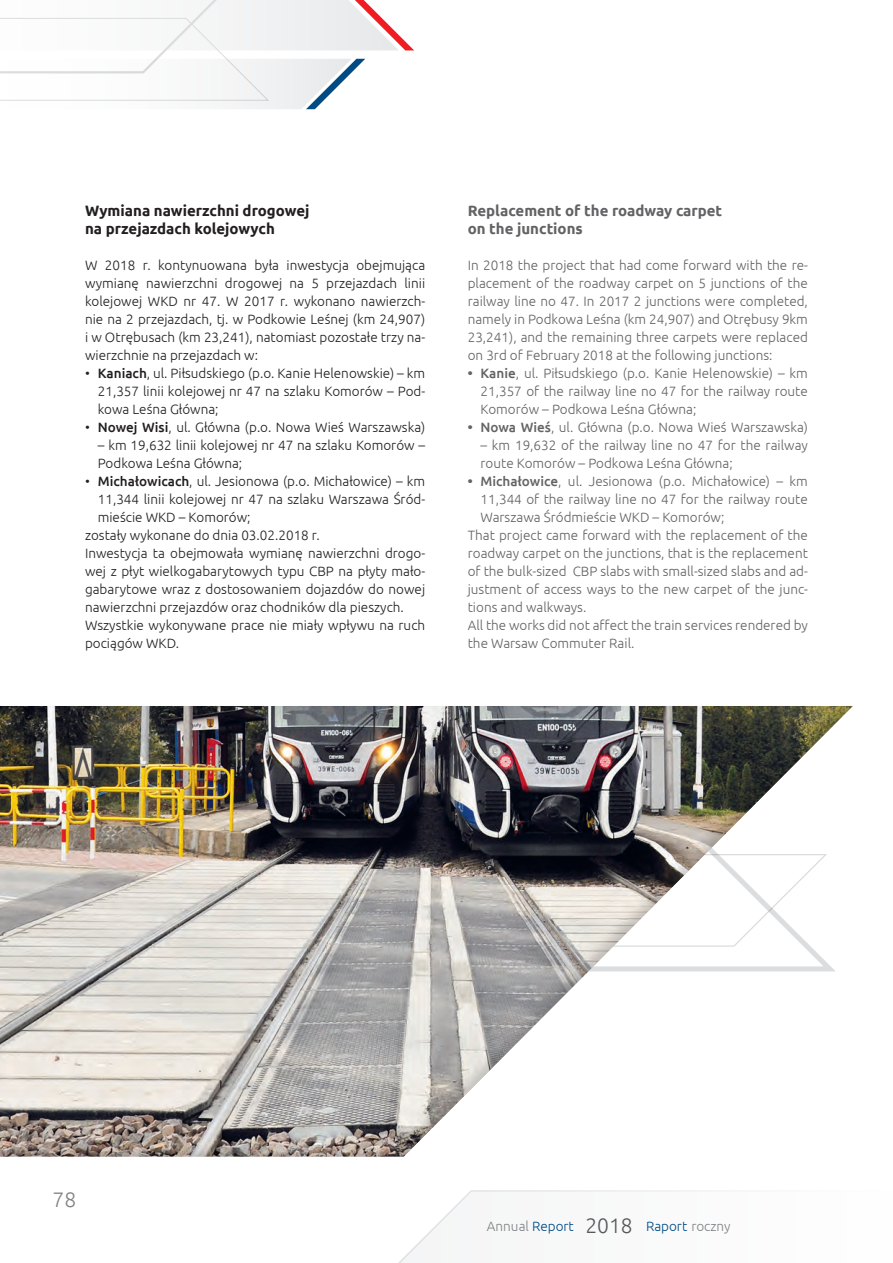
<style>
.page{position:relative;width:893px;height:1263px;background:#fff}
.page>*{position:absolute;margin:0;border:0;box-sizing:border-box;transform-origin:0 0}
.t1{font:300 21px "Ubuntu";color:#808285}
.t2{font:700 15px/18px "Ubuntu";color:#231f20}
.t3{font:700 15px/18px "Ubuntu";color:#636366}
.t4{font:300 13.5px/18px "Ubuntu";color:#636366;text-align:justify}
.t5{font:300 13.5px/18px "Ubuntu";color:#231f20;text-align:justify}
.t6{font:300 13.5px "Ubuntu";color:#808285}
.s1{font-weight:500}
.s2{font-weight:700}
.s3{color:#004b84}
.s4{font-size:21px;color:#57585a}
</style>
<div class="page">
<svg style="left:398px;top:1190px;width:318px;height:73px"></svg>
<svg style="left:0;top:0;width:414px;height:109px"></svg>
<div style="left:0;top:705px;width:854px;height:453px;background:#231f20;opacity:.2"></div>
<p class="t2" style="left:85px;top:201px;width:226px">Wymiana nawierzchni drogowej na przejazdach kolejowych</p>
<p class="t5" style="left:85px;top:256px;width:342px">W 2018 r. kontynuowana była inwestycja obejmująca wymianę nawierzchni drogowej na 5 przejazdach linii kolejowej WKD nr 47. W 2017 r. wykonano nawierzch&shy;nie na 2 przejazdach, tj. w Podkowie Leśnej (km 24,907) i w Otrębusach (km 23,241), natomiast pozostałe trzy na&shy;wierzchnie na przejazdach w:</p>
<p class="t5" style="left:98px;top:364px;width:329px;text-indent:-13px">• <span class="s1">Kaniach</span>, ul. Piłsudskiego (p.o. Kanie Helenowskie) – km 21,357 linii kolejowej nr 47 na szlaku Komorów – Pod&shy;kowa Leśna Główna;</p>
<p class="t5" style="left:85px;top:418px;width:342px">• <span class="s1">Nowej Wisi</span>, ul. Główna (p.o. Nowa Wieś Warszawska)</p>
<p class="t5" style="left:98px;top:436px;width:329px">– km 19,632 linii kolejowej nr 47 na szlaku Komorów –<br>Podkowa Leśna Główna;</p>
<p class="t5" style="left:85px;top:472px;width:342px">• <span class="s1">Michałowicach</span>, ul. Jesionowa (p.o. Michałowice) – km</p>
<p class="t5" style="left:98px;top:490px;width:329px">11,344 linii kolejowej nr 47 na szlaku Warszawa Śród-</p>
<p class="t5" style="left:98px;top:508px;width:154px">mieście WKD – Komorów;</p>
<p class="t5" style="left:85px;top:526px;width:236px">zostały wykonane do dnia 03.02.2018 r.</p>
<p class="t5" style="left:85px;top:544px;width:342px">Inwestycja ta obejmowała wymianę nawierzchni drogo-</p>
<p class="t5" style="left:85px;top:562px;width:342px">wej z płyt wielkogabarytowych typu CBP na płyty mało-</p>
<p class="t5" style="left:85px;top:580px;width:342px">gabarytowe wraz z dostosowaniem dojazdów do nowej</p>
<p class="t5" style="left:85px;top:598px;width:320px">nawierzchni przejazdów oraz chodników dla pieszych.</p>
<p class="t5" style="left:85px;top:616px;width:342px">Wszystkie wykonywane prace nie miały wpływu na ruch</p>
<p class="t5" style="left:85px;top:634px;width:96px">pociągów WKD.</p>
<p class="t3" style="left:468px;top:201px;width:256px">Replacement of the roadway carpet on the junctions</p>
<p class="t4" style="left:468px;top:256px;width:342px">In 2018 the project that had come forward with the re&shy;placement of the roadway carpet on 5 junctions of the railway line no 47. In 2017 2 junctions were completed, namely in Podkowa Leśna (km 24,907) and Otrębusy 9km 23,241), and the remaining three carpets were replaced on 3rd of February 2018 at the following junctions:</p>
<p class="t4" style="left:480px;top:364px;width:329px;text-indent:-13px"><span class="s2">•</span> <span class="s1">Kanie</span>, ul. Piłsudskiego (p.o. Kanie Helenowskie) – km 21,357 of the railway line no 47 for the railway route Komorów – Podkowa Leśna Główna;</p>
<p class="t4" style="left:468px;top:418px;width:342px"><span class="s2">•</span> <span class="s1">Nowa Wieś</span>, ul. Główna (p.o. Nowa Wieś Warszawska)</p>
<p class="t4" style="left:480px;top:436px;width:329px">– km 19,632 of the railway line no 47 for the railway route Komorów – Podkowa Leśna Główna;</p>
<p class="t4" style="left:468px;top:472px;width:342px"><span class="s2">•</span> <span class="s1">Michałowice</span>, ul. Jesionowa (p.o. Michałowice) – km</p>
<p class="t4" style="left:480px;top:490px;width:329px">11,344 of the railway line no 47 for the railway route</p>
<p class="t4" style="left:480px;top:508px;width:245px">Warszawa Śródmieście WKD – Komorów;</p>
<p class="t4" style="left:468px;top:526px;width:342px">That project came forward with the replacement of the</p>
<p class="t4" style="left:468px;top:544px;width:342px">roadway carpet on the junctions, that is the replacement</p>
<p class="t4" style="left:468px;top:562px;width:342px">of the bulk-sized CBP slabs with small-sized slabs and ad-</p>
<p class="t4" style="left:468px;top:580px;width:342px">justment of access ways to the new carpet of the junc-</p>
<p class="t4" style="left:468px;top:598px;width:120px">tions and walkways.</p>
<p class="t4" style="left:468px;top:616px;width:342px">All the works did not affect the train services rendered by</p>
<p class="t4" style="left:468px;top:634px;width:168px">the Warsaw Commuter Rail.</p>
<h1 class="t1" style="left:53px;top:1187px;width:25px">78</h1>
<p class="t6" style="left:487px;top:1218px;width:245px">Annual <span class="s3">Report</span> <span class="s4">2018</span> <span class="s3">Raport</span> roczny</p>
</div>
